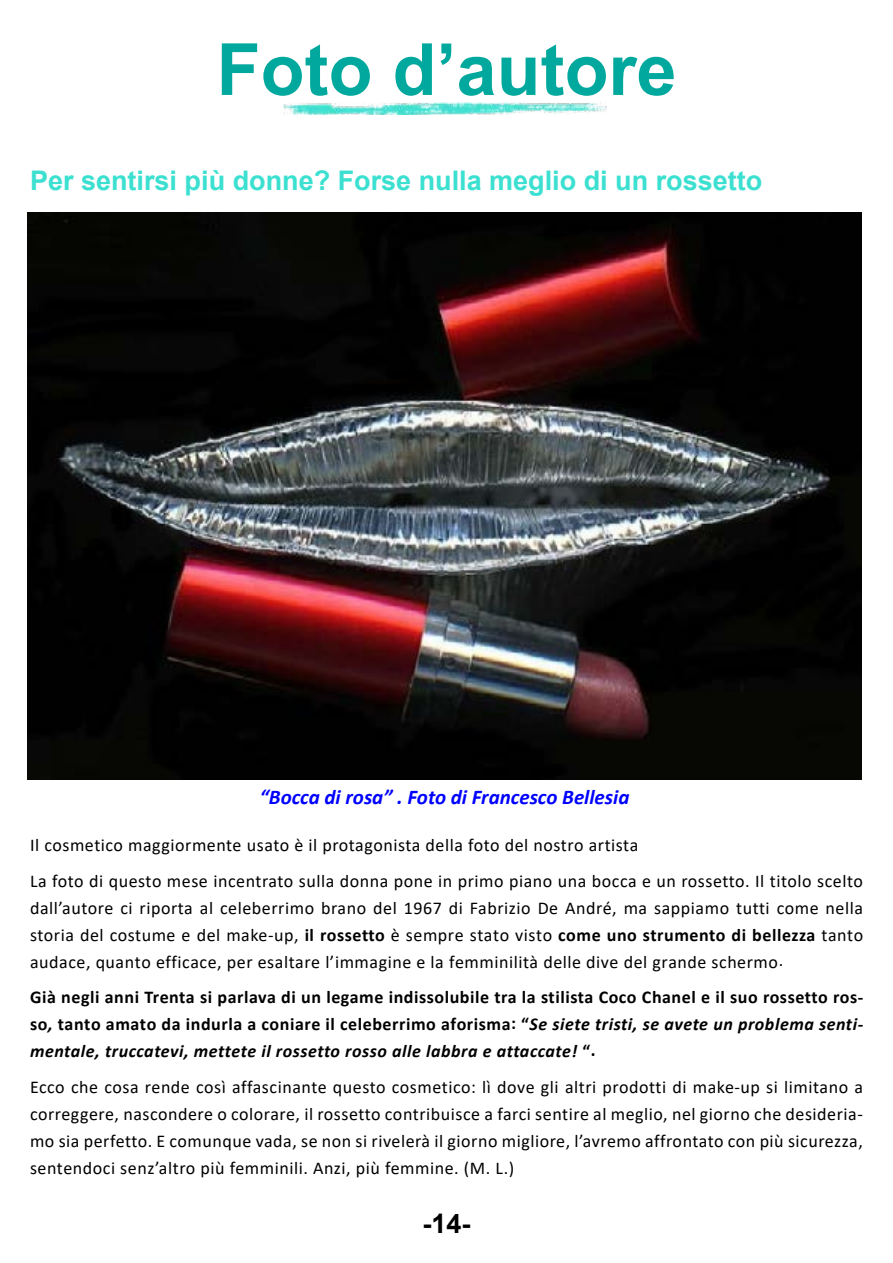
<style>
.page{position:relative;width:893px;height:1263px;background:#fff}
.page>*{position:absolute;margin:0;border:0;box-sizing:border-box;transform-origin:0 0}
.t1{font:700 72px "Arial";color:#00a89d}
.t2{font:700 27px "Arial";color:#3be0d0}
.t3{font:700 27px "Arial";color:#000}
.t4{font:italic 700 21px "Calibri";color:#00f}
.t5{font:18px/27px "Calibri";letter-spacing:.03em;color:#000;text-align:justify}
.t6{font:700 18px/27px "Calibri";letter-spacing:.03em;color:#000;text-align:justify}
.s1{font-weight:700}
.s2{font-style:italic}
</style>
<div class="page">
<img style="left:283px;top:102px;width:323px;height:13px">
<img style="left:28px;top:213px;width:833px;height:567px">
<h1 class="t1" style="left:216px;top:19px;width:462px">Foto d’autore</h1>
<h2 class="t2" style="left:30px;top:161px;width:734px">Per sentirsi più donne? Forse nulla meglio di un rossetto</h2>
<p class="t4" style="left:260px;top:782px;width:371px">“Bocca di rosa” . Foto di Francesco Bellesia</p>
<p class="t5" style="left:30px;top:827px;width:834px;line-height:35.5px">Il cosmetico maggiormente usato è il protagonista della foto del nostro artista<br>La foto di questo mese incentrato sulla donna pone in primo piano una bocca e un rossetto. Il titolo scelto</p>
<p class="t5" style="left:30px;top:894px;width:835px">dall’autore ci riporta al celeberrimo brano del 1967 di Fabrizio De André, ma sappiamo tutti come nella storia del costume e del make-up, <span class="s1">il rossetto</span> è sempre stato visto <span class="s1">come uno strumento di bellezza</span> tanto audace, quanto efficace, per esaltare l’immagine e la femminilità delle dive del grande schermo.</p>
<p class="t6" style="left:30px;top:983px;width:835px">Già negli anni Trenta si parlava di un legame indissolubile tra la stilista Coco Chanel e il suo rossetto ros&shy;so<span class="s2">,</span> tanto amato da indurla a coniare il celeberrimo aforisma: “<span class="s2">Se siete tristi, se avete un problema senti&shy;mentale, truccatevi, mettete il rossetto rosso alle labbra e attaccate!</span> “.</p>
<p class="t5" style="left:30px;top:1072px;width:834px">Ecco che cosa rende così affascinante questo cosmetico: lì dove gli altri prodotti di make-up si limitano a correggere, nascondere o colorare, il rossetto contribuisce a farci sentire al meglio, nel giorno che desideria&shy;mo sia perfetto. E comunque vada, se non si rivelerà il giorno migliore, l’avremo affrontato con più sicurezza, sentendoci senz’altro più femminili. Anzi, più femmine. (M. L.)</p>
<h2 class="t3" style="left:422px;top:1204px;width:50px">-14-</h2>
</div>
